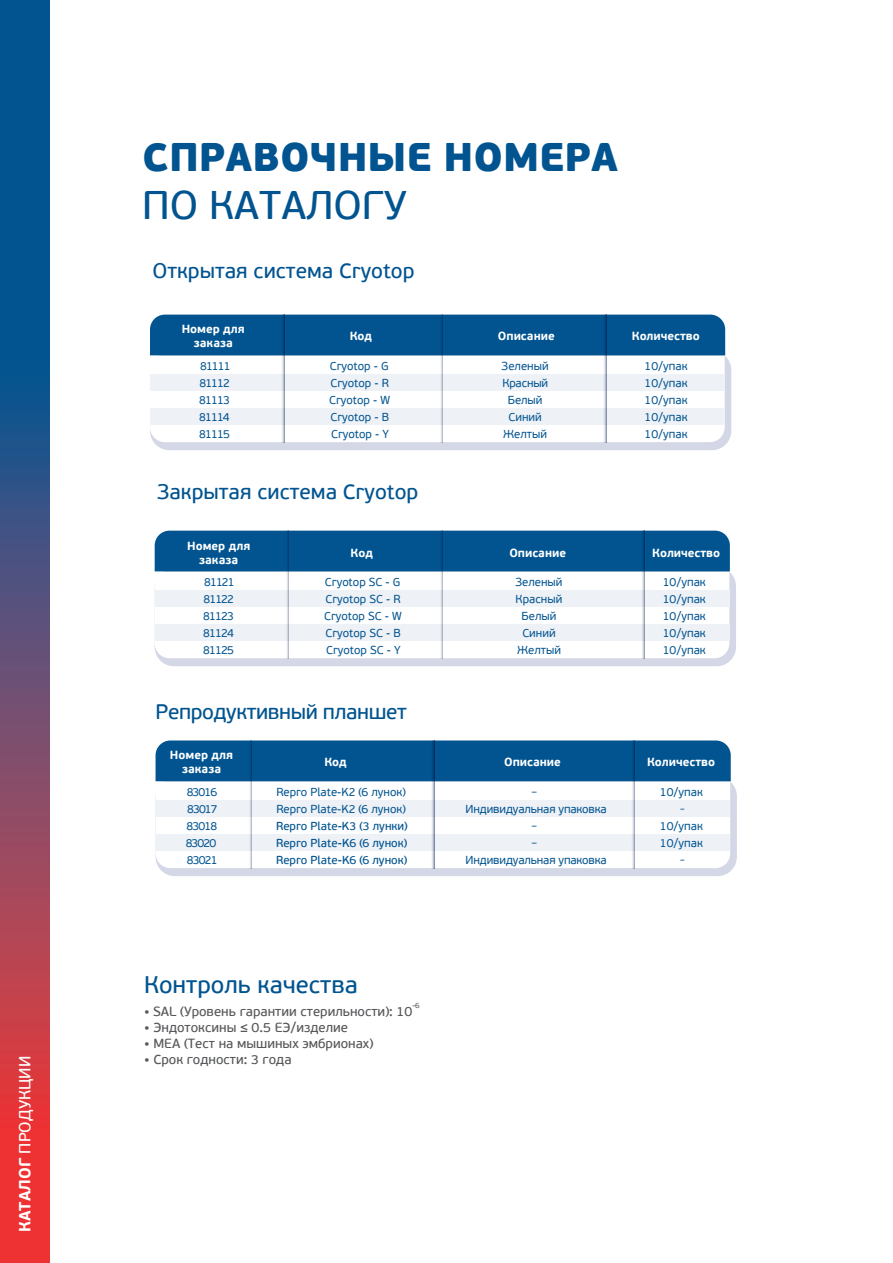
<style>
.page{position:relative;width:893px;height:1263px;background:#fff}
.page>*{position:absolute;margin:0;border:0;box-sizing:border-box;transform-origin:0 0}
.t1{font:900 39.9px "PF Beau Sans Pro";color:#015490}
.t2{font:39.9px "PF Beau Sans Pro Bbook";color:#015490}
.t3{font:24px "PF Beau Sans Pro Bbook";color:#015490}
.t4{font:21px "PF Beau Sans Pro Bbook";color:#015490}
.t5{font:21px "PF Beau Sans Pro Bbook";letter-spacing:-.02em;color:#015490}
.t6{font:16.05px "PF Beau Sans Pro Bbook";color:#fff}
.t7{font:13.2px "PF Beau Sans Pro Bbook";color:#57585a}
.t8{font:700 11.7px/14.1px "PF Beau Sans Pro";letter-spacing:-.005em;color:#fff;text-align:center}
.t9{font:11.55px/17px "PF Beau Sans Pro";color:#015490;text-align:justify}
.t10{font:11.55px/17px "PF Beau Sans Pro Bbook";color:#015490;text-align:justify}
.t11{font:11.55px/17px "PF Beau Sans Pro";letter-spacing:-.075em;color:#015490}
.t12{font:11.55px/17px "Intro Book Alt";color:#015490}
.t13{font:7.5px "PF Beau Sans Pro Bbook";color:#57585a}
.s1{font-family:"PF Beau Sans Pro";font-weight:700}
</style>
<div class="page">
<svg style="left:0;top:0;width:50px;height:1263px;background:#644a6e"></svg>
<div style="left:159px;top:781px;width:578px;height:95px;background:#d3d7e6"></div>
<svg style="left:156px;top:781px;width:574px;height:87px"></svg>
<div style="left:156px;top:800px;width:574px;height:17px;background:#eef1f6"></div>
<div style="left:156px;top:834px;width:574px;height:17px;background:#eef1f6"></div>
<div style="left:156px;top:740px;width:575px;height:41px;background:#015490"></div>
<svg style="left:247px;top:740px;width:5px;height:128px"></svg>
<svg style="left:630px;top:740px;width:4px;height:128px"></svg>
<svg style="left:429px;top:740px;width:5px;height:128px"></svg>
<svg style="left:150px;top:351px;width:581px;height:99px;background:#ced4e4"></svg>
<svg style="left:150px;top:356px;width:575px;height:86px"></svg>
<div style="left:150px;top:374px;width:575px;height:17px;background:#eef1f6"></div>
<div style="left:150px;top:408px;width:575px;height:17px;background:#eef1f6"></div>
<div style="left:150px;top:315px;width:575px;height:40px;background:#015490"></div>
<svg style="left:280px;top:315px;width:4px;height:127px"></svg>
<svg style="left:602px;top:315px;width:4px;height:127px"></svg>
<svg style="left:438px;top:315px;width:5px;height:127px"></svg>
<svg style="left:155px;top:571px;width:581px;height:95px;background:#cdd4e4"></svg>
<svg style="left:155px;top:572px;width:574px;height:86px"></svg>
<div style="left:155px;top:590px;width:574px;height:17px;background:#eef1f6"></div>
<div style="left:155px;top:624px;width:574px;height:17px;background:#eef1f6"></div>
<div style="left:155px;top:531px;width:575px;height:40px;background:#015490"></div>
<svg style="left:640px;top:531px;width:4px;height:127px"></svg>
<svg style="left:438px;top:531px;width:5px;height:127px"></svg>
<svg style="left:284px;top:531px;width:5px;height:127px"></svg>
<h3 class="t6" style="left:16px;top:1232px;width:178px;rotate:-90deg"><span class="s1">КАТАЛОГ</span> ПРОДУКЦИИ</h3>
<h1 class="t1" style="left:142px;top:131px;width:477px">СПРАВОЧНЫЕ НОМЕРА</h1>
<h1 class="t2" style="left:142px;top:182px;width:266px">ПО КАТАЛОГУ</h1>
<h3 class="t4" style="left:152px;top:258px;width:264px">Открытая система Cryotop</h3>
<p class="t8" style="left:182px;top:322px;width:65px">Номер для заказа</p>
<p class="t9" style="left:199px;top:358px;width:33px">81111<br>81112<br>81113<br>81114<br>81115</p>
<p class="t8" style="left:350px;top:329px;width:24px">Код</p>
<p class="t8" style="left:498px;top:329px;width:58px">Описание</p>
<p class="t9" style="left:329px;top:358px;width:62px">Cryotop - G Cryotop - R Cryotop - W Cryotop - B Cryotop - Y</p>
<p class="t9" style="left:645px;top:358px;width:44px">10/упак 10/упак 10/упак 10/упак 10/упак</p>
<p class="t8" style="left:632px;top:329px;width:70px">Количество</p>
<p class="t9" style="left:502px;top:358px;width:49px;text-align:center">Зеленый<br>Красный<br>Белый<br>Синий<br>Желтый</p>
<h3 class="t4" style="left:157px;top:480px;width:263px">Закрытая система Cryotop</h3>
<p class="t8" style="left:187px;top:539px;width:65px">Номер для заказа</p>
<p class="t8" style="left:351px;top:546px;width:24px">Код</p>
<p class="t8" style="left:509px;top:546px;width:58px">Описание</p>
<p class="t8" style="left:652px;top:546px;width:70px">Количество</p>
<p class="t9" style="left:324px;top:574px;width:79px">Cryotop SC - G Cryotop SC - R Cryotop SC - W Cryotop SC - B Cryotop SC - Y</p>
<p class="t9" style="left:663px;top:574px;width:44px">10/упак 10/упак 10/упак 10/упак 10/упак</p>
<p class="t9" style="left:203px;top:574px;width:33px">81121<br>81122<br>81123<br>81124<br>81125</p>
<p class="t9" style="left:515px;top:574px;width:49px;text-align:center">Зеленый<br>Красный<br>Белый<br>Синий<br>Желтый</p>
<h3 class="t5" style="left:156px;top:699px;width:253px">Репродуктивный планшет</h3>
<p class="t8" style="left:170px;top:748px;width:65px">Номер для заказа</p>
<p class="t8" style="left:324px;top:755px;width:24px">Код</p>
<p class="t8" style="left:504px;top:755px;width:58px">Описание</p>
<p class="t8" style="left:647px;top:755px;width:70px">Количество</p>
<p class="t9" style="left:277px;top:784px;width:131px">Repro Plate-K2 (6 лунок)<br>Repro Plate-K2 (6 лунок)</p>
<p class="t10" style="left:276px;top:818px;width:133px">Repro Plate-K3 (3 лунки)<br>Repro Plate-K6 (6 лунок)<br>Repro Plate-K6 (6 лунок)</p>
<p class="t11" style="left:186px;top:784px;width:34px">83016<br>83017<br>83018<br>83020<br>83021</p>
<p class="t12" style="left:531px;top:784px;width:8px">–</p>
<p class="t9" style="left:466px;top:801px;width:143px">Индивидуальная упаковка</p>
<p class="t12" style="left:531px;top:818px;width:8px">– –</p>
<p class="t9" style="left:466px;top:852px;width:143px">Индивидуальная упаковка</p>
<h2 class="t3" style="left:144px;top:971px;width:215px">Контроль качества</h2>
<p class="t13" style="left:412px;top:1001px;width:9px">-6</p>
<p class="t7" style="left:144px;top:1004px;width:270px">• SAL (Уровень гарантии стерильности): 10</p>
<p class="t7" style="left:144px;top:1020px;width:206px">• Эндотоксины ≤ 0.5 EЭ/изделие</p>
<p class="t7" style="left:144px;top:1036px;width:231px">• MEA (Тест на мышиных эмбрионах)</p>
<p class="t7" style="left:144px;top:1052px;width:149px">• Срок годности: 3 года</p>
<p class="t9" style="left:660px;top:784px;width:44px">10/упак</p>
<p class="t12" style="left:680px;top:801px;width:7px">-</p>
<p class="t9" style="left:660px;top:818px;width:44px">10/упак<br>10/упак</p>
<p class="t12" style="left:680px;top:852px;width:7px">-</p>
</div>
